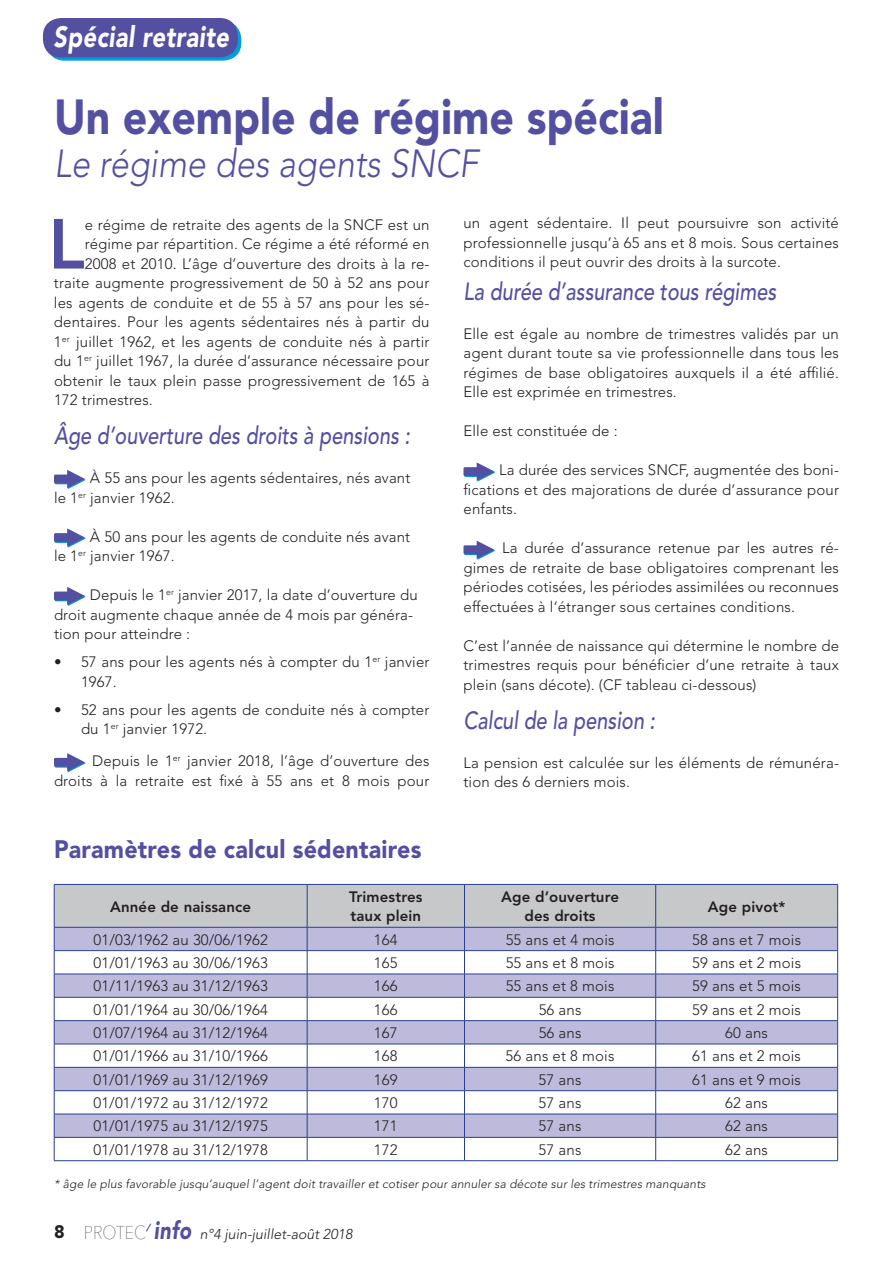
<style>
.page{position:relative;width:893px;height:1263px;background:#fff}
.page>*{position:absolute;margin:0;border:0;box-sizing:border-box;transform-origin:0 0}
.t1{font:800 70.05px "Avenir LT Std";color:#534fa1}
.t2{font:900 48.75px "Avenir LT Std";color:#534fa1;scale:.88 1}
.t3{font:italic 300 39px "Avenir LT Std";color:#534fa1;scale:.88 1}
.t4{font:italic 900 29.1px "Avenir LT Std";letter-spacing:.02em;color:#fff;scale:.81 1}
.t5{font:900 25.05px "Avenir LT Std";letter-spacing:.01em;color:#534fa1;scale:.92 1}
.t6{font:italic 500 24.75px "Avenir LT Std";color:#534fa1;scale:.81 1}
.t7{font:300 15px/19.5px "Avenir LT Std";letter-spacing:.01em;color:#231f20}
.t8{font:800 15px/19.5px "Avenir LT Std";letter-spacing:.01em;color:#231f20}
.t9{font:italic 300 14.25px "Avenir LT Std";color:#231f20}
.t10{font:italic 300 12px "Avenir LT Std";letter-spacing:.01em;color:#231f20}
.s1{font-weight:900;font-style:normal;font-size:18px}
.s2{font-family:"Avenir Next";font-weight:200;font-style:normal;font-size:18.45px}
.s3{font-weight:900;font-size:24.75px;color:#534fa1}
</style>
<div class="page">
<svg style="left:146px;top:1223px;width:5px;height:9px"></svg>
<div style="left:55px;top:475px;width:18px;height:9px;background:#207dc3;border-radius:2px"></div>
<div style="left:54px;top:475px;width:18px;height:8px;background:#534fa1;border-radius:2px"></div>
<svg style="left:67px;top:470px;width:19px;height:19px"></svg>
<svg style="left:55px;top:534px;width:18px;height:9px"></svg>
<div style="left:54px;top:533px;width:18px;height:9px;background:#534fa1;border-radius:2px"></div>
<svg style="left:67px;top:528px;width:19px;height:20px"></svg>
<div style="left:55px;top:592px;width:18px;height:9px;background:#1f7ec4;border-radius:2px"></div>
<div style="left:54px;top:591px;width:18px;height:9px;background:#534fa1;border-radius:2px"></div>
<svg style="left:67px;top:587px;width:19px;height:19px"></svg>
<svg style="left:55px;top:759px;width:18px;height:9px"></svg>
<div style="left:54px;top:758px;width:18px;height:9px;background:#534fa1;border-radius:2px"></div>
<svg style="left:67px;top:753px;width:19px;height:19px"></svg>
<svg style="left:46px;top:21px;width:195px;height:40px"></svg>
<div style="left:43px;top:18px;width:195px;height:39px;background:#534fa1;border-radius:18px"></div>
<svg style="left:464px;top:468px;width:18px;height:9px"></svg>
<div style="left:463px;top:467px;width:19px;height:9px;background:#534fa1;border-radius:2px"></div>
<svg style="left:477px;top:462px;width:18px;height:20px"></svg>
<svg style="left:464px;top:546px;width:18px;height:9px"></svg>
<div style="left:463px;top:545px;width:19px;height:9px;background:#534fa1;border-radius:2px"></div>
<svg style="left:477px;top:541px;width:18px;height:19px"></svg>
<svg style="left:54px;top:885px;width:784px;height:275px"></svg>
<hr style="left:54px;top:1160px;width:253px;height:1px;background:#253f8e">
<hr style="left:307px;top:1160px;width:157px;height:1px;background:#253f8e">
<hr style="left:464px;top:1160px;width:192px;height:1px;background:#253f8e">
<hr style="left:656px;top:1160px;width:182px;height:1px;background:#253f8e">
<hr style="left:54px;top:884px;width:253px;height:1px;background:#253f8e">
<hr style="left:54px;top:885px;width:1px;height:42px;background:#253f8e">
<hr style="left:54px;top:927px;width:253px;height:1px;background:#253f8e">
<hr style="left:307px;top:884px;width:157px;height:1px;background:#253f8e">
<hr style="left:307px;top:885px;width:1px;height:42px;background:#253f8e">
<hr style="left:307px;top:927px;width:157px;height:1px;background:#253f8e">
<hr style="left:464px;top:884px;width:192px;height:1px;background:#253f8e">
<hr style="left:464px;top:885px;width:1px;height:42px;background:#253f8e">
<hr style="left:464px;top:927px;width:192px;height:1px;background:#253f8e">
<hr style="left:656px;top:884px;width:182px;height:1px;background:#253f8e">
<hr style="left:655px;top:885px;width:1px;height:42px;background:#253f8e">
<hr style="left:837px;top:885px;width:1px;height:42px;background:#253f8e">
<hr style="left:656px;top:927px;width:182px;height:1px;background:#253f8e">
<h3 class="t4" style="left:54px;top:19px;width:218px">Spécial retraite</h3>
<h2 class="t2" style="left:54px;top:87px;width:695px">Un exemple de régime spécial</h2>
<h3 class="t3" style="left:54px;top:141px;width:484px">Le régime des agents SNCF</h3>
<p class="t7" style="left:463px;top:214px;width:377px;text-align:justify">un agent sédentaire. Il peut poursuivre son activité professionnelle jusqu’à 65 ans et 8 mois. Sous certaines conditions il peut ouvrir des droits à la surcote.</p>
<h3 class="t6" style="left:463px;top:277px;width:388px">La durée d’assurance tous régimes</h3>
<p class="t7" style="left:463px;top:324px;width:377px;text-align:justify">Elle est égale au nombre de trimestres validés par un agent durant toute sa vie professionnelle dans tous les régimes de base obligatoires auxquels il a été affilié.<br>Elle est exprimée en trimestres.</p>
<p class="t7" style="left:463px;top:421px;width:156px">Elle est constituée de :</p>
<p class="t7" style="left:463px;top:460px;width:377px;text-align:justify;text-indent:36px">La durée des services SNCF, augmentée des boni&shy;fications et des majorations de durée d’assurance pour enfants.</p>
<p class="t7" style="left:463px;top:538px;width:377px;text-align:justify;text-indent:39px">La durée d’assurance retenue par les autres ré&shy;gimes de retraite de base obligatoires comprenant les périodes cotisées, les périodes assimilées ou reconnues effectuées à l‘étranger sous certaines conditions.</p>
<p class="t7" style="left:463px;top:636px;width:377px;text-align:justify">C’est l’année de naissance qui détermine le nombre de trimestres requis pour bénéficier d’une retraite à taux plein (sans décote). (CF tableau ci-dessous)</p>
<h3 class="t6" style="left:463px;top:706px;width:238px">Calcul de la pension :</h3>
<p class="t7" style="left:463px;top:753px;width:377px">La pension est calculée sur les éléments de rémunéra&shy;tion des 6 derniers mois.</p>
<h1 class="t1" style="left:48px;top:203px;width:38px">L</h1>
<p class="t7" style="left:85px;top:215px;width:346px">e régime de retraite des agents de la SNCF est un</p>
<p class="t7" style="left:85px;top:234px;width:346px">régime par répartition. Ce régime a été réformé en</p>
<p class="t7" style="left:85px;top:254px;width:346px">2008 et 2010. L’âge d’ouverture des droits à la re-</p>
<p class="t7" style="left:54px;top:273px;width:377px">traite augmente progressivement de 50 à 52 ans pour</p>
<p class="t7" style="left:54px;top:293px;width:377px">les agents de conduite et de 55 à 57 ans pour les sé-</p>
<p class="t7" style="left:54px;top:312px;width:377px">dentaires. Pour les agents sédentaires nés à partir du</p>
<p class="t7" style="left:54px;top:332px;width:377px">1<sup>er</sup> juillet 1962, et les agents de conduite nés à partir</p>
<p class="t7" style="left:54px;top:351px;width:377px">du 1<sup>er</sup> juillet 1967, la durée d’assurance nécessaire pour</p>
<p class="t7" style="left:54px;top:371px;width:377px">obtenir le taux plein passe progressivement de 165 à</p>
<p class="t7" style="left:54px;top:390px;width:100px">172 trimestres.</p>
<h3 class="t6" style="left:54px;top:421px;width:441px">Âge d’ouverture des droits à pensions :</h3>
<p class="t7" style="left:54px;top:468px;width:358px;text-indent:36px">À 55 ans pour les agents sédentaires, nés avant le 1<sup>er</sup> janvier 1962.</p>
<p class="t7" style="left:54px;top:527px;width:358px;text-indent:36px">À 50 ans pour les agents de conduite nés avant le 1<sup>er</sup> janvier 1967.</p>
<p class="t7" style="left:54px;top:585px;width:365px;text-indent:36px">Depuis le 1<sup>er</sup> janvier 2017, la date d’ouverture du droit augmente chaque année de 4 mois par généra&shy;tion pour atteindre :</p>
<p class="t7" style="left:81px;top:652px;width:350px;text-indent:-27px">• 57 ans pour les agents nés à compter du 1<sup>er</sup> janvier<br>1967.</p>
<p class="t7" style="left:81px;top:700px;width:350px;text-indent:-27px">• 52 ans pour les agents de conduite nés à compter du 1<sup>er</sup> janvier 1972.</p>
<p class="t7" style="left:54px;top:751px;width:377px;text-align:right">Depuis le 1<sup>er</sup> janvier 2018, l’âge d’ouverture des droits à la retraite est fixé à 55 ans et 8 mois pour</p>
<h3 class="t5" style="left:54px;top:834px;width:401px">Paramètres de calcul sédentaires</h3>
<p class="t8" style="left:110px;top:896px;width:143px">Année de naissance</p>
<p class="t8" style="left:349px;top:887px;width:75px">Trimestres taux plein</p>
<p class="t8" style="left:501px;top:887px;width:119px;text-align:center">Age d’ouverture des droits</p>
<p class="t8" style="left:708px;top:896px;width:79px">Age pivot*</p>
<p class="t7" style="left:93px;top:930px;width:176px">01/03/1962 au 30/06/1962</p>
<p class="t7" style="left:374px;top:930px;width:25px">164</p>
<p class="t7" style="left:506px;top:930px;width:110px">55 ans et 4 mois</p>
<p class="t7" style="left:692px;top:930px;width:110px">58 ans et 7 mois</p>
<p class="t7" style="left:93px;top:953px;width:176px">01/01/1963 au 30/06/1963</p>
<p class="t7" style="left:374px;top:953px;width:25px">165</p>
<p class="t7" style="left:506px;top:953px;width:110px">55 ans et 8 mois</p>
<p class="t7" style="left:692px;top:953px;width:110px">59 ans et 2 mois</p>
<p class="t7" style="left:93px;top:976px;width:176px">01/11/1963 au 31/12/1963</p>
<p class="t7" style="left:374px;top:976px;width:25px">166</p>
<p class="t7" style="left:506px;top:976px;width:110px">55 ans et 8 mois</p>
<p class="t7" style="left:692px;top:976px;width:110px">59 ans et 5 mois</p>
<p class="t7" style="left:93px;top:1000px;width:176px">01/01/1964 au 30/06/1964</p>
<p class="t7" style="left:374px;top:1000px;width:25px">166</p>
<p class="t7" style="left:539px;top:1000px;width:44px">56 ans</p>
<p class="t7" style="left:692px;top:1000px;width:110px">59 ans et 2 mois</p>
<p class="t7" style="left:93px;top:1023px;width:176px">01/07/1964 au 31/12/1964</p>
<p class="t7" style="left:374px;top:1023px;width:25px">167</p>
<p class="t7" style="left:539px;top:1023px;width:44px">56 ans</p>
<p class="t7" style="left:725px;top:1023px;width:44px">60 ans</p>
<p class="t7" style="left:93px;top:1046px;width:176px">01/01/1966 au 31/10/1966</p>
<p class="t7" style="left:374px;top:1046px;width:25px">168</p>
<p class="t7" style="left:506px;top:1046px;width:110px">56 ans et 8 mois</p>
<p class="t7" style="left:692px;top:1046px;width:110px">61 ans et 2 mois</p>
<p class="t7" style="left:93px;top:1070px;width:176px">01/01/1969 au 31/12/1969</p>
<p class="t7" style="left:374px;top:1070px;width:25px">169</p>
<p class="t7" style="left:539px;top:1070px;width:44px">57 ans</p>
<p class="t7" style="left:692px;top:1070px;width:110px">61 ans et 9 mois</p>
<p class="t7" style="left:93px;top:1093px;width:176px">01/01/1972 au 31/12/1972</p>
<p class="t7" style="left:374px;top:1093px;width:25px">170</p>
<p class="t7" style="left:539px;top:1093px;width:44px">57 ans</p>
<p class="t7" style="left:725px;top:1093px;width:44px">62 ans</p>
<p class="t7" style="left:93px;top:1116px;width:176px">01/01/1975 au 31/12/1975</p>
<p class="t7" style="left:374px;top:1116px;width:25px">171</p>
<p class="t7" style="left:539px;top:1116px;width:44px">57 ans</p>
<p class="t7" style="left:725px;top:1116px;width:44px">62 ans</p>
<p class="t7" style="left:93px;top:1140px;width:176px">01/01/1978 au 31/12/1978</p>
<p class="t7" style="left:374px;top:1140px;width:25px">172</p>
<p class="t7" style="left:539px;top:1140px;width:44px">57 ans</p>
<p class="t7" style="left:725px;top:1140px;width:44px">62 ans</p>
<p class="t10" style="left:54px;top:1177px;width:653px">* âge le plus favorable jusqu’auquel l’agent doit travailler et cotiser pour annuler sa décote sur les trimestres manquants</p>
<p class="t9" style="left:54px;top:1225px;width:300px"><span class="s1">8</span> <span class="s2">PROTEC</span> <span class="s3">info</span> n°4 juin-juillet-août 2018</p>
</div>
